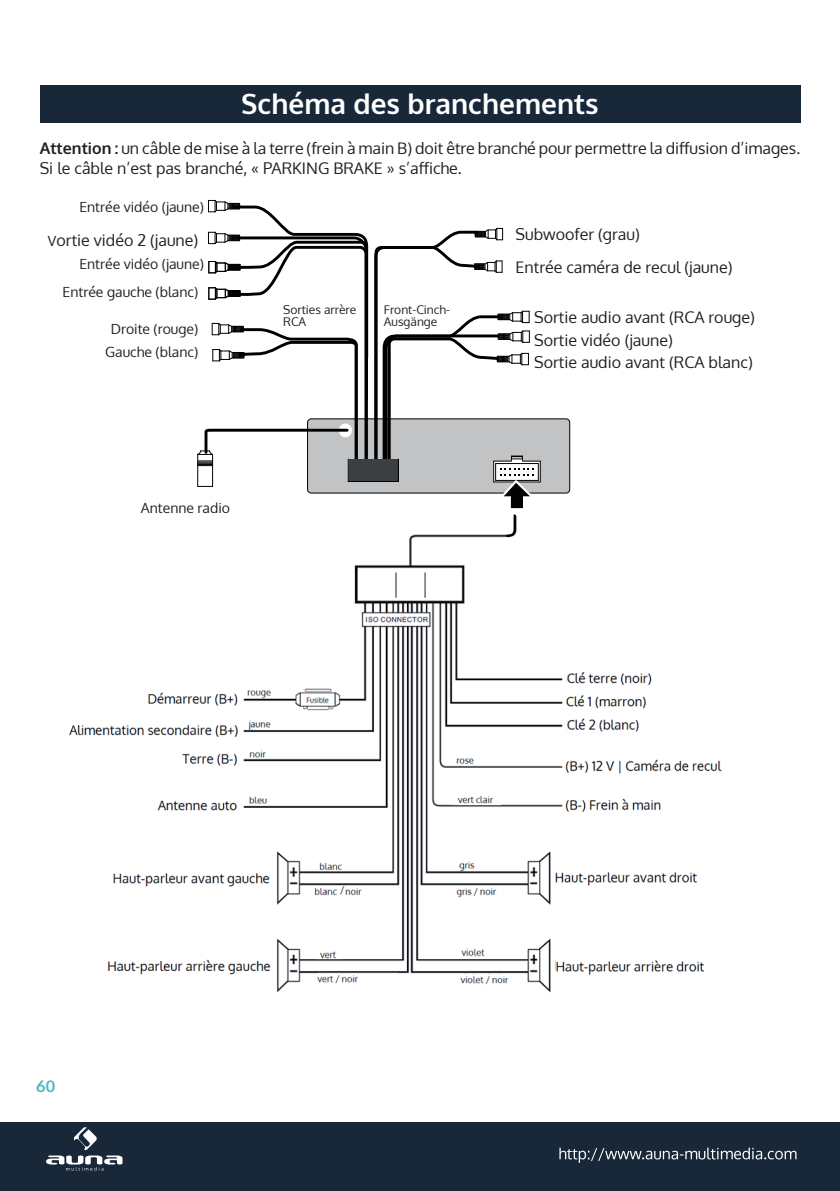
<style>
.page{position:relative;width:840px;height:1191px;background:#fff}
.page>*{position:absolute;margin:0;border:0;box-sizing:border-box;transform-origin:0 0}
.t1{font:700 28px "Oxygen";color:#fff}
.t2{font:16px/22.6px "Oxygen";color:#231f20}
.t3{font:700 16px "Oxygen";color:#50b7c2}
.t4{font:14px/29px "Oxygen";color:#231f20}
.t5{font:12px/12px "Oxygen";color:#231f20}
.s1{font-weight:700}
.s2{font-size:14px}
</style>
<div class="page">
<div style="left:0;top:1123px;width:839px;height:68px;background:#192839"></div>
<svg style="left:559px;top:1147px;width:237px;height:15px"></svg>
<svg style="left:46px;top:1127px;width:76px;height:43px"></svg>
<div style="left:40px;top:85px;width:759px;height:37px;background:#192839"></div>
<img style="left:68px;top:537px;width:654px;height:456px">
<div style="left:307px;top:419px;width:262px;height:74px;background:#c1c3c5;border-radius:4px"></div>
<svg style="left:197px;top:200px;width:343px;height:337px"></svg>
<h1 class="t1" style="left:241px;top:86px;width:359px">Schéma des branchements</h1>
<p class="t2" style="left:40px;top:138px;width:761px;line-height:20px"><span class="s1">Attention :</span> un câble de mise à la terre (frein à main B) doit être branché pour permettre la diffusion d’images.<br>Si le câble n’est pas branché, « PARKING BRAKE » s’affiche.</p>
<p class="t4" style="left:79px;top:193px;width:126px">Entrée vidéo (jaune)</p>
<p class="t2" style="left:48px;top:229px;width:152px"><span class="s2">V</span>ortie vidéo 2 (jaune)</p>
<p class="t4" style="left:63px;top:249px;width:143px;text-indent:17px">Entrée vidéo (jaune)<br>Entrée gauche (blanc)</p>
<p class="t4" style="left:105px;top:318px;width:95px;line-height:22.6px;text-align:center">Droite (rouge)<br>Gauche (blanc)</p>
<p class="t5" style="left:283px;top:303px;width:75px">Sorties arrère<br>RCA</p>
<p class="t5" style="left:384px;top:303px;width:68px">Front-Cinch-<br>Ausgänge</p>
<p class="t4" style="left:141px;top:493px;width:91px">Antenne radio</p>
<p class="t2" style="left:515px;top:223px;width:126px">Subwoofer (grau)</p>
<p class="t2" style="left:515px;top:255px;width:218px">Entrée caméra de recul (jaune)</p>
<p class="t2" style="left:533px;top:306px;width:222px">Sortie audio avant (RCA rouge)<br>Sortie vidéo (jaune)<br>Sortie audio avant (RCA blanc)</p>
<p class="t3" style="left:36px;top:1076px;width:21px">60</p>
</div>
